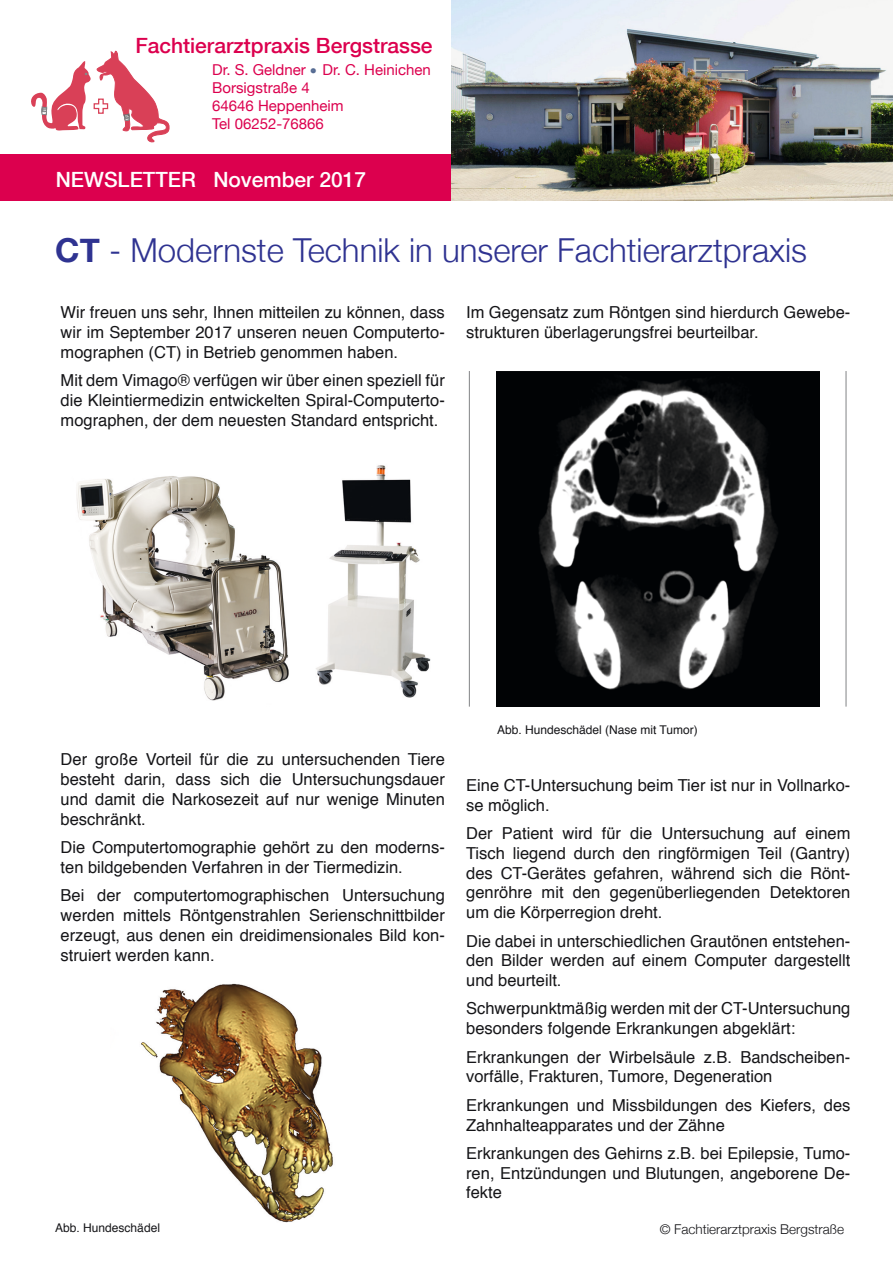
<style>
.page{position:relative;width:893px;height:1263px;background:#fff}
.page>*{position:absolute;margin:0;border:0;box-sizing:border-box;transform-origin:0 0}
.t1{font:300 33px "Helvetica Neue";color:#2f3391}
.t2{font:500 21px "Helvetica Neue";color:#dc004e}
.t3{font:500 21px "Helvetica Neue";color:#fff}
.t4{font:16.5px/19.8px "Helvetica";color:#151518;text-align:justify}
.t5{font:15px "Helvetica Neue";color:#dc004e}
.t6{font:300 13.5px "Helvetica Neue";color:#151518}
.t7{font:12px "Helvetica";color:#151518}
.s1{font-weight:700}
</style>
<div class="page">
<div style="left:0;top:155px;width:454px;height:46px;background:#dc004e"></div>
<svg style="left:31px;top:51px;width:138px;height:92px"></svg>
<img style="left:452px;top:0;width:441px;height:201px">
<img style="left:76px;top:465px;width:355px;height:236px">
<img style="left:141px;top:983px;width:192px;height:240px">
<img style="left:496px;top:371px;width:323px;height:336px">
<hr style="left:469px;top:371px;width:1px;height:336px;background:#828385">
<hr style="left:846px;top:371px;width:1px;height:336px;background:#828385">
<p class="t2" style="left:135px;top:29px;width:299px">Fachtierarztpraxis Bergstrasse</p>
<p class="t5" style="left:212px;top:57px;width:220px">Dr. S. Geldner Dr. C. Heinichen</p>
<p class="t5" style="left:212px;top:75px;width:99px">Borsigstraße 4</p>
<p class="t5" style="left:212px;top:93px;width:133px">64646 Heppenheim</p>
<p class="t5" style="left:212px;top:111px;width:113px">Tel 06252-76866</p>
<p class="t3" style="left:56px;top:162px;width:312px">NEWSLETTER November 2017</p>
<p class="t1" style="left:55px;top:224px;width:753px"><span class="s1">CT</span> - Modernste Technik in unserer Fachtierarztpraxis</p>
<p class="t4" style="left:61px;top:303px;width:386px">Wir freuen uns sehr, Ihnen mitteilen zu können, dass wir im September 2017 unseren neuen Computerto&shy;mographen (CT) in Betrieb genommen haben.</p>
<p class="t4" style="left:61px;top:371px;width:386px">Mit dem Vimago® verfügen wir über einen speziell für die Kleintiermedizin entwickelten Spiral-Computerto&shy;mographen, der dem neuesten Standard entspricht.</p>
<p class="t4" style="left:466px;top:303px;width:386px">Im Gegensatz zum Röntgen sind hierdurch Gewebe&shy;strukturen überlagerungsfrei beurteilbar.</p>
<p class="t4" style="left:61px;top:750px;width:386px">Der große Vorteil für die zu untersuchenden Tiere besteht darin, dass sich die Untersuchungsdauer und damit die Narkosezeit auf nur wenige Minuten beschränkt.</p>
<p class="t4" style="left:61px;top:838px;width:386px">Die Computertomographie gehört zu den moderns&shy;ten bildgebenden Verfahren in der Tiermedizin.</p>
<p class="t4" style="left:61px;top:886px;width:386px">Bei der computertomographischen Untersuchung werden mittels Röntgenstrahlen Serienschnittbilder erzeugt, aus denen ein dreidimensionales Bild kon&shy;struiert werden kann.</p>
<p class="t7" style="left:55px;top:1218px;width:106px">Abb. Hundeschädel</p>
<p class="t7" style="left:497px;top:720px;width:202px">Abb. Hundeschädel (Nase mit Tumor)</p>
<p class="t4" style="left:466px;top:776px;width:386px">Eine CT-Untersuchung beim Tier ist nur in Vollnarko&shy;se möglich.</p>
<p class="t4" style="left:466px;top:824px;width:386px">Der Patient wird für die Untersuchung auf einem Tisch liegend durch den ringförmigen Teil (Gantry) des CT-Gerätes gefahren, während sich die Rönt&shy;genröhre mit den gegenüberliegenden Detektoren um die Körperregion dreht.</p>
<p class="t4" style="left:466px;top:931px;width:386px">Die dabei in unterschiedlichen Grautönen entstehen&shy;den Bilder werden auf einem Computer dargestellt und beurteilt.</p>
<p class="t4" style="left:466px;top:999px;width:386px">Schwerpunktmäßig werden mit der CT-Untersuchung besonders folgende Erkrankungen abgeklärt:</p>
<p class="t4" style="left:466px;top:1047px;width:386px">Erkrankungen der Wirbelsäule z.B. Bandscheiben&shy;vorfälle, Frakturen, Tumore, Degeneration</p>
<p class="t4" style="left:466px;top:1095px;width:386px">Erkrankungen und Missbildungen des Kiefers, des<br>Zahnhalteapparates und der Zähne</p>
<p class="t4" style="left:466px;top:1143px;width:386px">Erkrankungen des Gehirns z.B. bei Epilepsie, Tumo&shy;ren, Entzündungen und Blutungen, angeborene De&shy;fekte</p>
<p class="t6" style="left:660px;top:1218px;width:186px">© Fachtierarztpraxis Bergstraße</p>
</div>
